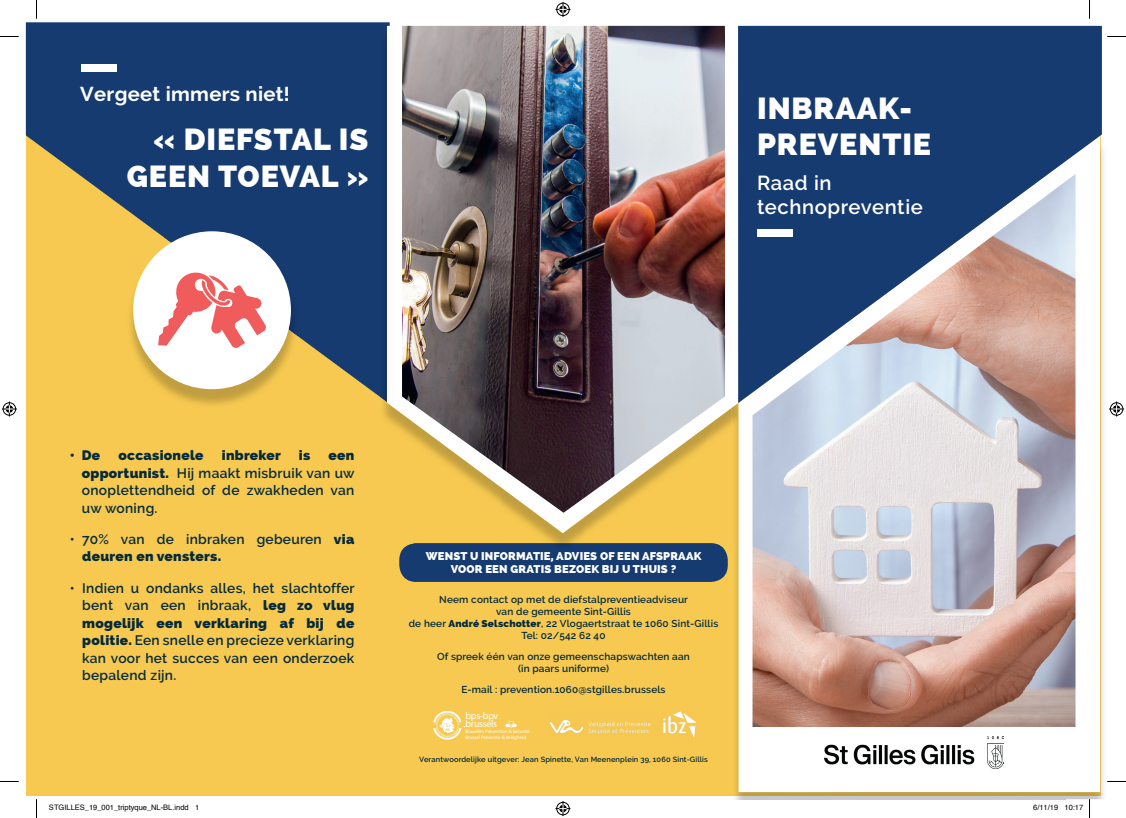
<style>
.page{position:relative;width:1126px;height:818px;background:#fff}
.page>*{position:absolute;margin:0;border:0;box-sizing:border-box;transform-origin:0 0}
.t1{font:800 30.5px/36.6px "Raleway";letter-spacing:.03em;color:#fff;text-align:right}
.t2{font:600 20.25px/24.2px "Raleway";letter-spacing:.03em;color:#fff}
.t3{font:700 20.25px "Raleway";letter-spacing:.015em;color:#fff}
.t4{font:600 13.75px/17.5px "Raleway";letter-spacing:.02em;color:#042b3d;text-align:justify}
.t5{font:800 13.75px "Raleway";letter-spacing:.02em;color:#042b3d}
.t6{font:800 11.25px/13.5px "Raleway";letter-spacing:.015em;color:#fff;text-align:center}
.t7{font:600 10px/12px "Raleway";letter-spacing:.015em;color:#042b3d;text-align:center}
.t8{font:700 9.88px/8.8px "Mija";letter-spacing:-.025em;color:#fff}
.t9{font:600 7.5px "Raleway";letter-spacing:.015em;color:#042b3d}
.t10{font:7.5px "Helvetica";color:#000}
.t11{font:5px/5.1px "Mija";color:#fff}
.s1{font-weight:800}
</style>
<div class="page">
<div style="left:26px;top:29px;width:1073px;height:766px;background:#f7c950"></div>
<svg style="left:26px;top:22px;width:363px;height:375px;fill:#163b71"></svg>
<div style="left:81px;top:64px;width:36px;height:7px;background:#fff"></div>
<div style="left:399px;top:543px;width:328px;height:38px;background:#163b71;border-radius:17px"></div>
<div style="left:380px;top:31px;width:7px;height:371px;background:#14386d"></div>
<img style="left:401px;top:543px;width:324px;height:8px">
<svg style="left:387px;top:26px;width:351px;height:507px;fill:#fff"></svg>
<img style="left:402px;top:26px;width:323px;height:486px">
<img style="left:126px;top:236px;width:172px;height:169px">
<img style="left:163px;top:236px;width:135px;height:100px">
<div style="left:133px;top:231px;width:158px;height:158px;background:#fff;border-radius:50%"></div>
<svg style="left:158px;top:272px;width:108px;height:76px"></svg>
<img style="left:1065px;top:148px;width:39px;height:650px">
<img style="left:731px;top:795px;width:334px;height:3px">
<img style="left:735px;top:551px;width:201px;height:244px">
<img style="left:731px;top:407px;width:7px;height:144px">
<div style="left:731px;top:141px;width:7px;height:266px;background:#fff"></div>
<div style="left:738px;top:403px;width:361px;height:388px;background:#fff"></div>
<svg style="left:738px;top:26px;width:363px;height:377px;fill:#163b71"></svg>
<img style="left:752px;top:174px;width:323px;height:553px">
<div style="left:738px;top:727px;width:351px;height:64px;background:#fff"></div>
<img style="left:824px;top:736px;width:179px;height:32px">
<svg style="left:505px;top:720px;width:11px;height:7px"></svg>
<svg style="left:433px;top:710px;width:32px;height:29px"></svg>
<img style="left:550px;top:711px;width:145px;height:25px">
<div style="left:757px;top:229px;width:35px;height:7px;background:#fff"></div>
<svg style="left:0;top:36px;width:19px;height:1px"></svg>
<svg style="left:1107px;top:36px;width:18px;height:1px"></svg>
<svg style="left:36px;top:0;width:1px;height:19px"></svg>
<svg style="left:36px;top:799px;width:1px;height:18px"></svg>
<svg style="left:1089px;top:0;width:1px;height:19px"></svg>
<svg style="left:555px;top:2px;width:15px;height:15px"></svg>
<svg style="left:555px;top:801px;width:15px;height:14px"></svg>
<svg style="left:2px;top:401px;width:15px;height:15px"></svg>
<svg style="left:1109px;top:401px;width:14px;height:15px"></svg>
<svg style="left:1064px;top:798px;width:26px;height:19px"></svg>
<h2 class="t3" style="left:80px;top:82px;width:211px">Vergeet immers niet!</h2>
<h1 class="t1" style="left:127px;top:121px;width:243px">« DIEFSTAL IS<br>GEEN TOEVAL »</h1>
<h1 class="t1" style="left:757px;top:89px;width:175px;text-align:left">INBRAAK-<br>PREVENTIE</h1>
<h2 class="t2" style="left:757px;top:170px;width:167px">Raad in technopreventie</h2>
<p class="t5" style="left:70px;top:447px;width:32px">• De</p>
<p class="t5" style="left:118px;top:447px;width:87px">occasionele</p>
<p class="t5" style="left:222px;top:447px;width:61px">inbreker</p>
<p class="t5" style="left:299px;top:447px;width:13px">is</p>
<p class="t4" style="left:82px;top:446px;width:274px;text-indent:247px"><span class="s1">een opportunist.</span> Hij maakt misbruik van uw onoplettendheid of de zwakheden van uw woning.</p>
<p class="t4" style="left:82px;top:530px;width:274px;text-indent:-13px">• 70% van de inbraken gebeuren <span class="s1">via deuren en vensters.</span></p>
<p class="t4" style="left:82px;top:578px;width:274px;text-indent:-13px">• Indien u ondanks alles, het slachtoffer bent van een inbraak, <span class="s1">leg zo vlug mogelijk een verklaring af bij de politie.</span> Een snelle en precieze verklaring kan voor het succes van een onderzoek bepalend zijn.</p>
<p class="t6" style="left:425px;top:549px;width:277px">WENST U INFORMATIE, ADVIES OF EEN AFSPRAAK<br>VOOR EEN GRATIS BEZOEK BIJ U THUIS ?</p>
<p class="t7" style="left:409px;top:593px;width:311px">Neem contact op met de diefstalpreventieadviseur<br>van de gemeente Sint-Gillis<br>de heer <span class="s1">André Selschotter</span>, 22 Vlogaertstraat te 1060 Sint-Gillis Tel: 02/542 62 40</p>
<p class="t7" style="left:437px;top:650px;width:254px">Of spreek één van onze gemeenschapswachten aan (in paars uniforme)</p>
<p class="t7" style="left:461px;top:683px;width:206px">E-mail : prevention.1060@stgilles.brussels</p>
<p class="t8" style="left:465px;top:710px;width:34px">bps-bpv brussels</p>
<p class="t11" style="left:465px;top:728px;width:66px">Bruxelles Prévention &amp; Sécurité<br>Brussel Preventie &amp; Veiligheid</p>
<p class="t9" style="left:419px;top:755px;width:290px">Verantwoordelijke uitgever: Jean Spinette, Van Meenenplein 39, 1060 Sint-Gillis</p>
<p class="t10" style="left:49px;top:801px;width:152px">STGILLES_19_001_triptyque_NL-BL.indd 1</p>
<p class="t10" style="left:1033px;top:801px;width:52px">6/11/19 10:17</p>
</div>
